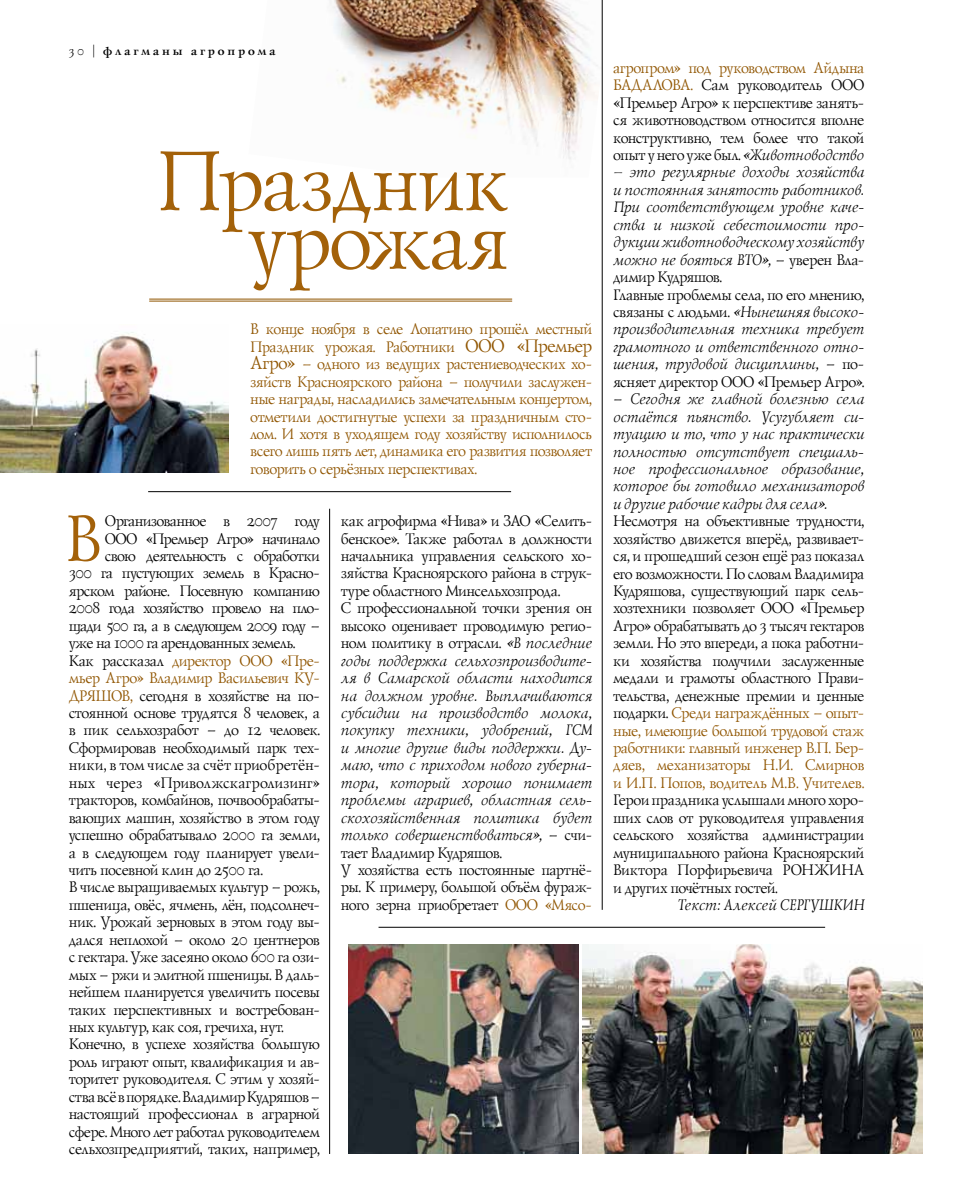
<style>
.page{position:relative;width:957px;height:1191px;background:#fff}
.page>*{position:absolute;margin:0;border:0;box-sizing:border-box;transform-origin:0 0}
.t1{font:87px "Lazurski Exp Od CTT";letter-spacing:-.01em;color:#a36109;scale:.95 1}
.t2{font:67.05px "Lazurski Exp Od CTT";color:#a36109;scale:.96 1}
.t3{font:15.75px/17.4px "Lazurski Exp Od CTT";letter-spacing:-.015em;color:#000;text-align:justify;scale:.96 1}
.t4{font:italic 15.75px/17.4px "Lazurski Exp Od CTT";color:#000;scale:.96 1}
.t5{font:15.75px/17.4px "Lazurski Exp Od CTT";letter-spacing:-.01em;color:#905501;text-align:justify;scale:.96 1}
.t6{font:15.75px "Lazurski Exp Od CTT";letter-spacing:.02em;color:#000;scale:.96 1}
.t7{font:15.75px "Lazurski Exp Od CTT";letter-spacing:-.05em;color:#000;scale:.96 1}
.t8{font:700 12px "Lazurski C";letter-spacing:.24em;color:#000}
.s1{font-family:"Lazurski Exp Od CTT";font-weight:400}
.s2{font-size:18.75px}
.s3{font-style:italic}
.s4{color:#905501}
.s5{color:#000}
.s6{font-style:normal}
</style>
<div class="page">
<img style="left:583px;top:944px;width:340px;height:210px">
<img style="left:349px;top:944px;width:229px;height:209px">
<img style="left:329px;top:0;width:273px;height:177px">
<img style="left:0;top:332px;width:228px;height:141px">
<hr style="left:329px;top:509px;width:1px;height:645px;background:#000">
<hr style="left:602px;top:0;width:1px;height:909px;background:#000">
<hr style="left:149px;top:298px;width:363px;height:1px;background:#905501">
<hr style="left:149px;top:300px;width:363px;height:1px;background:#905501">
<hr style="left:378px;top:927px;width:447px;height:1px;background:#000">
<hr style="left:148px;top:491px;width:363px;height:1px;background:#000">
<p class="t8" style="left:68px;top:43px;width:208px"><span class="s1">30 |</span> флагманы агропрома</p>
<h1 class="t1" style="left:152px;top:123px;width:372px">Праздник</h1>
<h1 class="t1" style="left:244px;top:181px;width:277px">урожая</h1>
<p class="t5" style="left:249px;top:320px;width:357px">В конце ноября в селе Лопатино прошёл местный Праздник урожая. Работники <span class="s2">ООО «Премьер Агро»</span> – одного из ведущих растениеводческих хо&shy;зяйств Красноярского района – получили заслужен&shy;ные награды, насладились замечательным концертом, отметили достигнутые успехи за праздничным сто&shy;лом. И хотя в уходящем году хозяйству исполнилось всего лишь пять лет, динамика его развития позволяет говорить о серьёзных перспективах.</p>
<h2 class="t2" style="left:62px;top:493px;width:39px">В</h2>
<p class="t3" style="left:340px;top:512px;width:264px;text-align:left">как агрофирма «Нива» и ЗАО «Селить&shy;бенское». Также работал в должности начальника управления сельского хо&shy;зяйства Красноярского района в струк&shy;туре областного Минсельхозпрода.<br>С профессиональной точки зрения он высоко оценивает проводимую регио&shy;ном политику в отрасли. <span class="s3">«В последние годы поддержка сельхозпроизводите&shy;ля в Самарской области находится на должном уровне. Выплачиваются субсидии на производство молока, покупку техники, удобрений, ГСМ и многие другие виды поддержки. Ду&shy;маю, что с приходом нового губерна&shy;тора, который хорошо понимает проблемы аграриев, областная сель&shy;скохозяйственная политика будет только совершенствоваться»,</span> – счи&shy;тает Владимир Кудряшов.<br>У хозяйства есть постоянные партнё&shy;ры. К примеру, большой объём фураж&shy;ного зерна приобретает <span class="s4">ООО «Мясо-</span></p>
<p class="t3" style="left:104px;top:512px;width:226px">Организованное в 2007 году</p>
<p class="t3" style="left:104px;top:529px;width:225px">ООО «Премьер Агро» начинало</p>
<p class="t3" style="left:104px;top:546px;width:225px">свою деятельность с обработки</p>
<p class="t3" style="left:68px;top:564px;width:263px">300 га пустующих земель в Красно-</p>
<p class="t3" style="left:68px;top:581px;width:263px">ярском районе. Посевную компанию</p>
<p class="t3" style="left:68px;top:599px;width:263px">2008 года хозяйство провело на пло-</p>
<p class="t7" style="left:68px;top:615px;width:263px">щади 500 га, а в следующем 2009 году –</p>
<p class="t3" style="left:68px;top:634px;width:237px">уже на 1000 га арендованных земель.</p>
<p class="t5" style="left:68px;top:651px;width:263px"><span class="s5">Как рассказал</span> директор ООО «Пре-</p>
<p class="t5" style="left:68px;top:668px;width:263px">мьер Агро» Владимир Васильевич Ку-</p>
<p class="t3" style="left:68px;top:686px;width:263px"><span class="s4">дряшов ,</span> сегодня в хозяйстве на по-</p>
<p class="t3" style="left:68px;top:703px;width:263px">стоянной основе трудятся 8 человек, а</p>
<p class="t3" style="left:68px;top:721px;width:263px">в пик сельхозработ – до 12 человек.</p>
<p class="t3" style="left:68px;top:738px;width:263px">Сформировав необходимый парк тех-</p>
<p class="t6" style="left:68px;top:754px;width:263px">ники, в том числе за счёт приобретён-</p>
<p class="t6" style="left:68px;top:772px;width:263px">ных через «Приволжскагролизинг»</p>
<p class="t3" style="left:68px;top:790px;width:263px">тракторов, комбайнов, почвообрабаты-</p>
<p class="t3" style="left:68px;top:808px;width:264px">вающих машин, хозяйство в этом году</p>
<p class="t3" style="left:68px;top:825px;width:263px">успешно обрабатывало 2000 га земли,</p>
<p class="t3" style="left:68px;top:843px;width:263px">а в следующем году планирует увели-</p>
<p class="t3" style="left:68px;top:860px;width:203px">чить посевной клин до 2500 га.</p>
<p class="t3" style="left:68px;top:878px;width:263px">В числе выращиваемых культур – рожь,</p>
<p class="t3" style="left:68px;top:895px;width:263px">пшеница, овёс, ячмень, лён, подсолнеч-</p>
<p class="t3" style="left:68px;top:913px;width:263px">ник. Урожай зерновых в этом году вы-</p>
<p class="t3" style="left:68px;top:930px;width:263px">дался неплохой – около 20 центнеров</p>
<p class="t3" style="left:68px;top:947px;width:263px">с гектара. Уже засеяно около 600 га ози-</p>
<p class="t3" style="left:68px;top:965px;width:263px">мых – ржи и элитной пшеницы. В даль-</p>
<p class="t3" style="left:68px;top:982px;width:263px">нейшем планируется увеличить посевы</p>
<p class="t3" style="left:68px;top:1000px;width:263px">таких перспективных и востребован-</p>
<p class="t3" style="left:68px;top:1017px;width:225px">ных культур, как соя, гречиха, нут.</p>
<p class="t3" style="left:68px;top:1035px;width:263px">Конечно, в успехе хозяйства большую</p>
<p class="t3" style="left:68px;top:1052px;width:263px">роль играют опыт, квалификация и ав-</p>
<p class="t3" style="left:68px;top:1069px;width:263px">торитет руководителя. С этим у хозяй-</p>
<p class="t3" style="left:68px;top:1087px;width:263px">ства всё в порядке. Владимир Кудряшов –</p>
<p class="t3" style="left:68px;top:1104px;width:263px">настоящий профессионал в аграрной</p>
<p class="t3" style="left:68px;top:1122px;width:263px">сфере. Много лет работал руководителем</p>
<p class="t3" style="left:68px;top:1139px;width:263px">сельхозпредприятий, таких, например,</p>
<p class="t3" style="left:612px;top:58px;width:263px"><span class="s4">агропром» под руководством Айдына Бадалова .</span> Сам руководитель ООО «Премьер Агро» к перспективе занять&shy;ся животноводством относится вполне конструктивно, тем более что такой опыт у него уже был. <span class="s3">«Животноводство</span></p>
<p class="t4" style="left:612px;top:163px;width:263px">– это регулярные доходы хозяйства и постоянная занятость работников.<br>При соответствующем уровне каче&shy;ства и низкой себестоимости про&shy;дукции животноводческому хозяйству можно не бояться ВТО», <span class="s6">– уверен Вла&shy;димир Кудряшов.<br>Главные проблемы села, по его мнению, связаны с людьми.</span> «Нынешняя высоко&shy;производительная техника требует грамотного и ответственного отно&shy;шения, трудовой дисциплины, <span class="s6">– по&shy;ясняет директор ООО «Премьер Агро».</span></p>
<p class="t4" style="left:612px;top:390px;width:264px;text-align:justify"><span class="s6">–</span> Сегодня же главной болезнью села остаётся пьянство. Усугубляет си&shy;туацию и то, что у нас практически полностью отсутствует специаль&shy;ное профессиональное образование, которое бы готовило механизаторов и другие рабочие кадры для села».</p>
<p class="t3" style="left:612px;top:512px;width:264px">Несмотря на объективные трудности, хозяйство движется вперёд, развивает&shy;ся, и прошедший сезон ещё раз показал его возможности. По словам Владимира Кудряшова, существующий парк сель&shy;хозтехники позволяет ООО «Премьер Агро» обрабатывать до 3 тысяч гектаров земли. Но это впереди, а пока работни&shy;ки хозяйства получили заслуженные медали и грамоты областного Прави&shy;тельства, денежные премии и ценные подарки. <span class="s4">Среди награждённых – опыт&shy;ные, имеющие большой трудовой стаж работники: главный инженер В.П. Бер&shy;дяев, механизаторы Н.И. Смирнов и И.П. Попов, водитель М.В. Учителев.</span></p>
<p class="t3" style="left:612px;top:791px;width:263px">Герои праздника услышали много хоро&shy;ших слов от руководителя управления сельского хозяйства администрации муниципального района Красноярский Виктора Порфирьевича Рон</p>
<p class="t3" style="left:813px;top:860px;width:29px">жина</p>
<p class="t3" style="left:612px;top:878px;width:173px">и других почётных гостей.</p>
<p class="t4" style="left:677px;top:896px;width:193px">Текст: Алексей Сергушкин</p>
</div>
